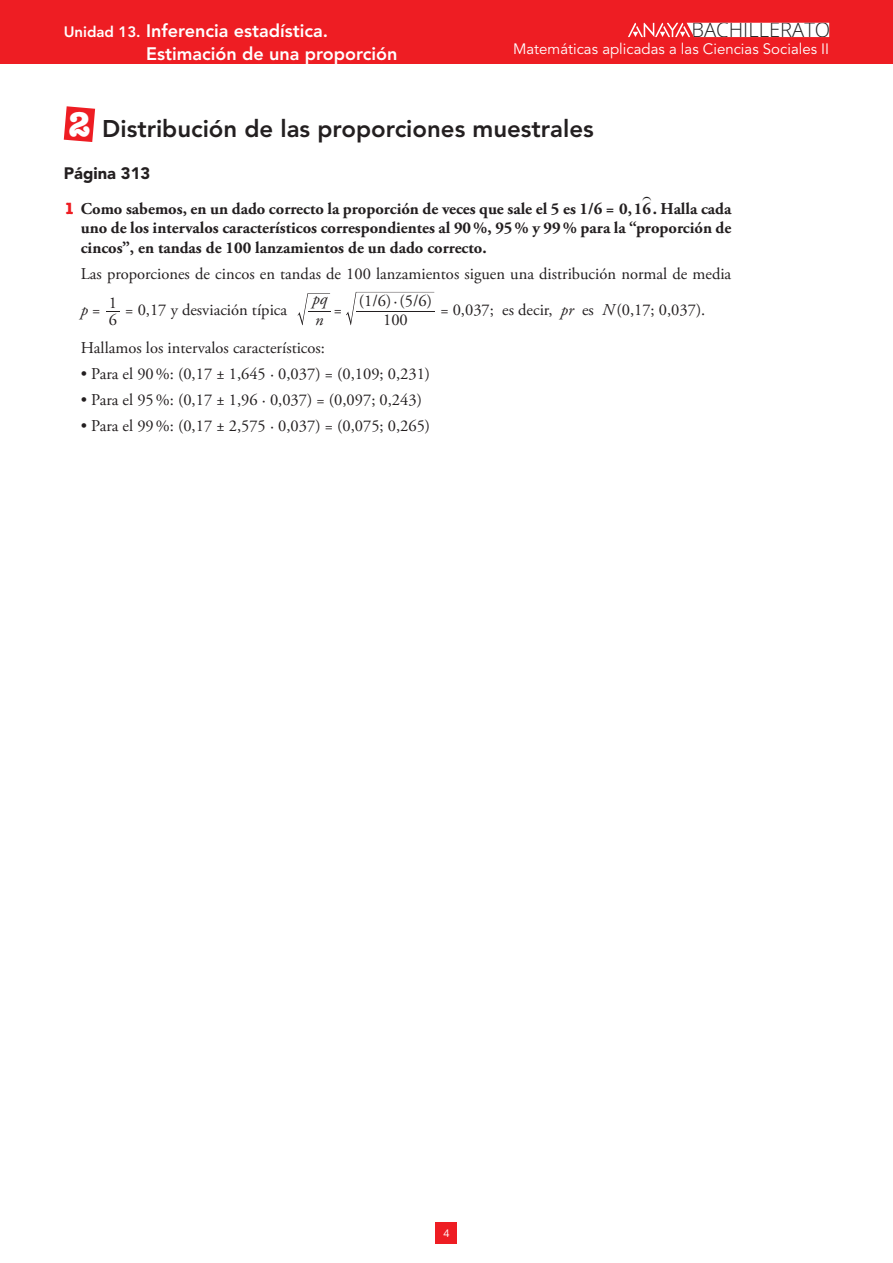
<style>
.page{position:relative;width:893px;height:1263px;background:#fff}
.page>*{position:absolute;margin:0;border:0;box-sizing:border-box;transform-origin:0 0}
.t1{font:800 24px "Avenir LT Std";color:#231f20}
.t2{font:300 20.25px "Open Sans";color:#231f20}
.t3{font:800 18px "Avenir LT Std";color:#fff}
.t4{font:16.5px/36px "Adobe Garamond Pro";color:#231f20}
.t5{font:700 16.5px/19.5px "Adobe Garamond Pro";color:#231f20}
.t6{font:900 16.5px "Avenir LT Std";color:#231f20}
.t7{font:italic 16.5px "Adobe Garamond Pro";color:#231f20}
.t8{font:16.5px "MM Variable B";color:#231f20;scale:.94 1}
.t9{font:15px "Avenir LT Std";color:#fff}
.t10{font:10.5px "Open Sans";color:#fff}
.s1{font-size:15px}
.s2{font-family:"American Typewriter Std";font-weight:700;font-size:34.5px;color:#fff}
.s3{font-family:"American Typewriter Std";color:#ee1d23}
.s4{font-style:italic}
</style>
<div class="page">
<div style="left:0;top:0;width:893px;height:64px;background:#ee1d23"></div>
<svg style="left:628px;top:22px;width:201px;height:15px"></svg>
<div style="left:436px;top:1222px;width:21px;height:21px;background:#ee1d23"></div>
<svg style="left:64px;top:106px;width:31px;height:36px"></svg>
<svg style="left:106px;top:311px;width:14px;height:1px"></svg>
<svg style="left:346px;top:292px;width:89px;height:34px"></svg>
<svg style="left:297px;top:293px;width:33px;height:33px"></svg>
<hr style="left:356px;top:311px;width:79px;height:1px;background:#231f20">
<p class="t3" style="left:64px;top:20px;width:266px"><span class="s1">Unidad 13.</span> Inferencia estadística.</p>
<p class="t2" style="left:691px;top:16px;width:140px">BACHILLERATO</p>
<p class="t3" style="left:146px;top:43px;width:253px">Estimación de una proporción</p>
<p class="t9" style="left:513px;top:40px;width:318px">Matemáticas aplicadas a las Ciencias Sociales II</p>
<h1 class="t1" style="left:68px;top:114px;width:527px"><span class="s2">2</span> Distribución de las proporciones muestrales</h1>
<p class="t6" style="left:64px;top:164px;width:88px">Página 313</p>
<p class="t5" style="left:64px;top:199px;width:669px"><span class="s3">1</span> Como sabemos, en un dado correcto la proporción de veces que sale el 5 es 1/6 = 0 1, 6. Halla cada</p>
<p class="t8" style="left:642px;top:186px;width:11px">!</p>
<p class="t5" style="left:81px;top:219px;width:652px">uno de los intervalos característicos correspondientes al 90%, 95% y 99% para la “proporción de cincos”, en tandas de 100 lanzamientos de un dado correcto.</p>
<p class="t4" style="left:81px;top:256px;width:652px">Las proporciones de cincos en tandas de 100 lanzamientos siguen una distribución normal de media <span class="s4">p</span> =</p>
<p class="t4" style="left:109px;top:292px;width:180px">1 = 0,17 y desviación típica</p>
<p class="t4" style="left:359px;top:283px;width:75px">(/)·(/)</p>
<p class="t7" style="left:315px;top:310px;width:10px">n</p>
<p class="t4" style="left:364px;top:283px;width:64px">16 56</p>
<p class="t7" style="left:312px;top:288px;width:17px">pq</p>
<p class="t4" style="left:334px;top:292px;width:10px">=</p>
<p class="t4" style="left:440px;top:292px;width:267px">= 0,037; es decir, <span class="s4">pr</span> es <span class="s4">N</span>(0,17; 0,037).</p>
<p class="t4" style="left:109px;top:303px;width:10px">6</p>
<p class="t4" style="left:383px;top:303px;width:26px">100</p>
<p class="t4" style="left:81px;top:331px;width:246px">Hallamos los intervalos característicos:</p>
<p class="t4" style="left:81px;top:356px;width:351px">• Para el 90%: (0,17 ± 1,645 · 0,037) = (0,109; 0,231)</p>
<p class="t4" style="left:81px;top:382px;width:343px">• Para el 95%: (0,17 ± 1,96 · 0,037) = (0,097; 0,243)</p>
<p class="t4" style="left:81px;top:408px;width:351px">• Para el 99%: (0,17 ± 2,575 · 0,037) = (0,075; 0,265)</p>
<p class="t10" style="left:443px;top:1226px;width:8px">4</p>
</div>
